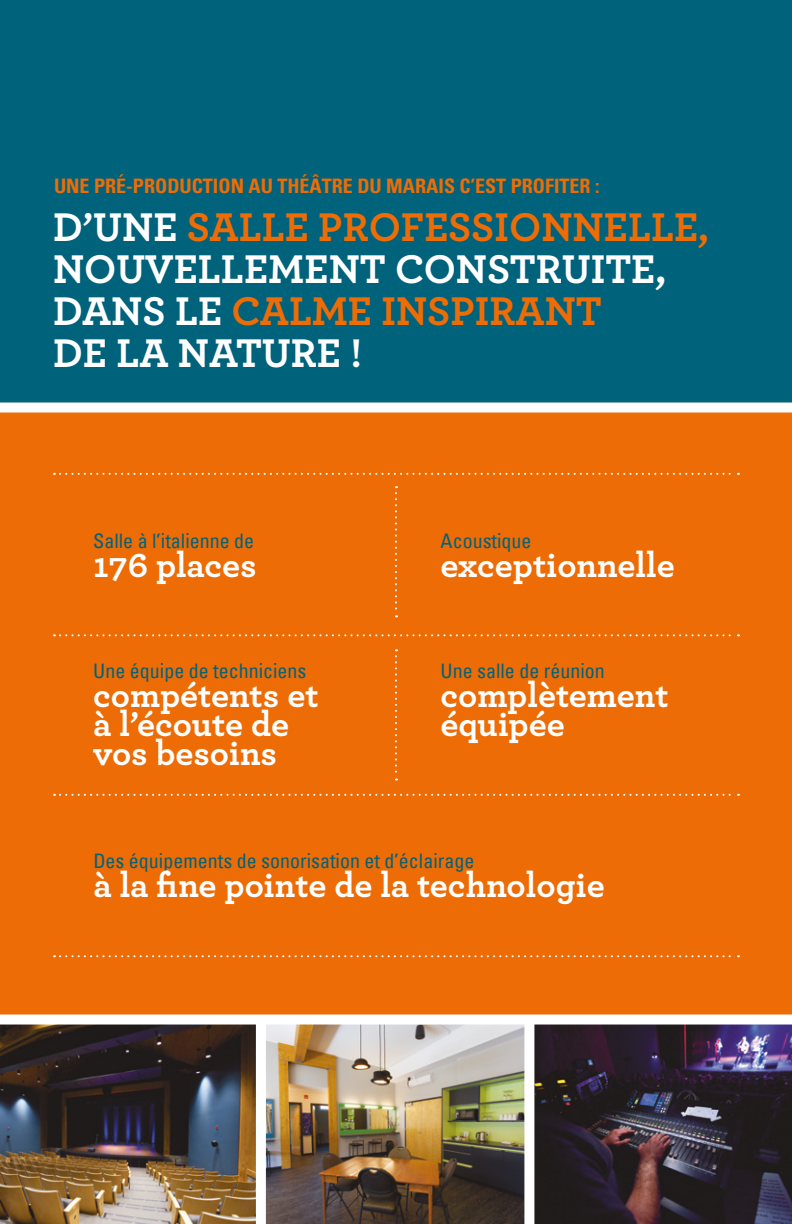
<style>
.page{position:relative;width:792px;height:1224px;background:#fff}
.page>*{position:absolute;margin:0;border:0;box-sizing:border-box;transform-origin:0 0}
.titre{font:700 42px/42px "Archer";color:#fff}
.titre-2{font:700 36px "Archer";color:#fff}
.titre-3{font:condensed 20px "Univers";color:#00627b}
.titre-4{font:700 condensed 20px "Univers";color:#ed6c05}
.s1{color:#ed6c05}
</style>
<div class="page">
<div style="left:0;top:408px;width:792px;height:816px;background:#ed6c05"></div>
<div style="left:0;top:0;width:792px;height:403px;background:#00627b"></div>
<div style="left:0;top:403px;width:792px;height:10px;background:#fff"></div>
<svg style="left:54px;top:634px;width:685px;height:2px"></svg>
<svg style="left:54px;top:473px;width:685px;height:2px"></svg>
<svg style="left:54px;top:794px;width:685px;height:2px"></svg>
<svg style="left:54px;top:955px;width:685px;height:2px"></svg>
<svg style="left:395px;top:649px;width:2px;height:131px"></svg>
<svg style="left:395px;top:486px;width:2px;height:131px"></svg>
<img style="left:0;top:1025px;width:256px;height:199px">
<img style="left:266px;top:1025px;width:258px;height:199px">
<img style="left:534px;top:1025px;width:258px;height:199px">
<div style="left:256px;top:1022px;width:10px;height:202px;background:#fff"></div>
<div style="left:0;top:1015px;width:792px;height:10px;background:#fff"></div>
<div style="left:524px;top:1022px;width:10px;height:202px;background:#fff"></div>
<p class="titre-4" style="left:54px;top:174px;width:547px">UNE PRÉ-PRODUCTION AU THÉÂTRE DU MARAIS C’EST PROFITER :</p>
<p class="titre" style="left:53px;top:203px;width:658px">D’UNE <span class="s1">SALLE PROFESSIONNELLE,<br></span>NOUVELLEMENT CONSTRUITE,<br>DANS LE <span class="s1">CALME INSPIRANT<br></span>DE LA NATURE !</p>
<p class="titre-3" style="left:93px;top:527px;width:163px">Salle à l’italienne de</p>
<p class="titre-2" style="left:93px;top:536px;width:165px">176 places</p>
<p class="titre-3" style="left:93px;top:658px;width:215px">Une équipe de techniciens</p>
<p class="titre-2" style="left:93px;top:667px;width:227px">compétents et</p>
<p class="titre-2" style="left:93px;top:696px;width:198px">à l’écoute de</p>
<p class="titre-2" style="left:93px;top:725px;width:185px">vos besoins</p>
<p class="titre-3" style="left:440px;top:527px;width:93px">Acoustique</p>
<p class="titre-2" style="left:440px;top:536px;width:236px">exceptionnelle</p>
<p class="titre-3" style="left:440px;top:658px;width:166px">Une salle de réunion</p>
<p class="titre-2" style="left:440px;top:667px;width:230px">complètement</p>
<p class="titre-2" style="left:440px;top:696px;width:126px">équipée</p>
<p class="titre-3" style="left:93px;top:848px;width:383px">Des équipements de sonorisation et d’éclairage</p>
<p class="titre-2" style="left:93px;top:857px;width:513px">à la fine pointe de la technologie</p>
</div>
